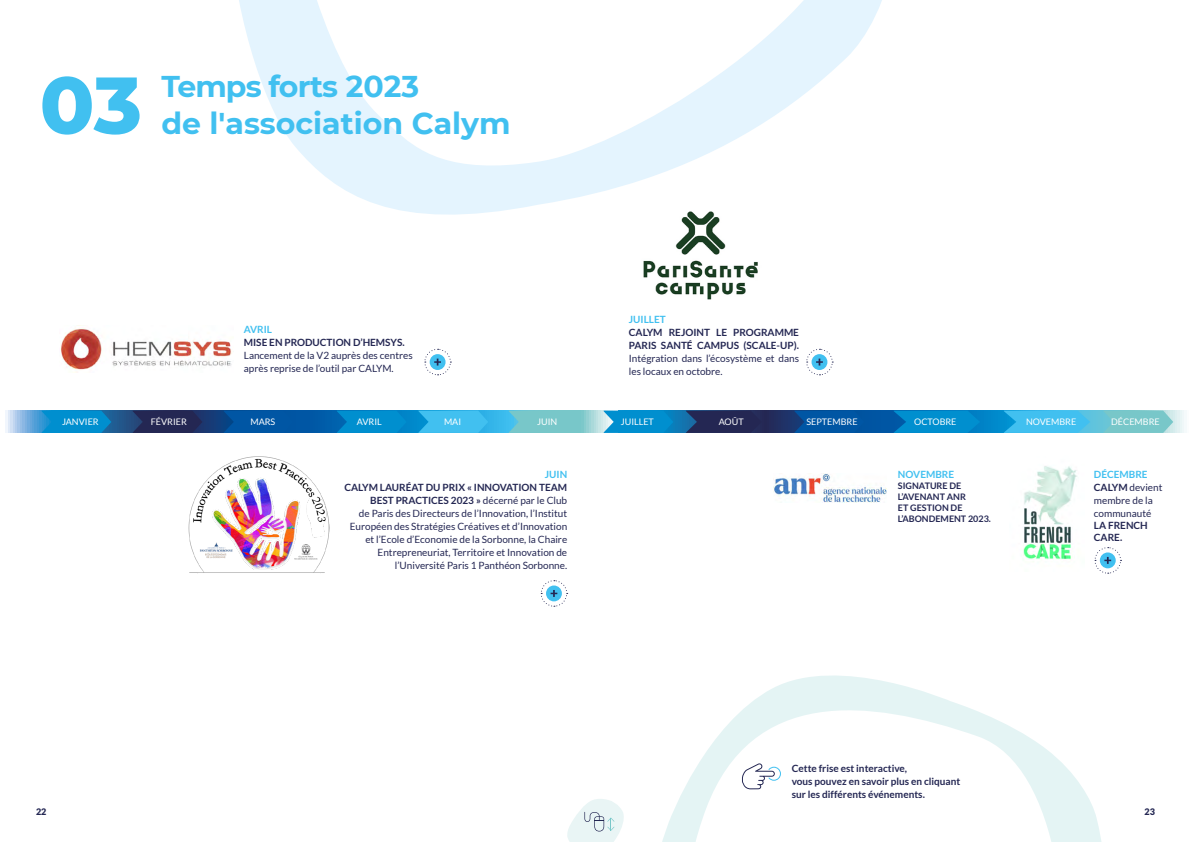
<style>
.page{position:relative;width:1191px;height:842px;background:#fff}
.page>*{position:absolute;margin:0;border:0;box-sizing:border-box;transform-origin:0 0}
.t1{font:800 80px "Montserrat";color:#41c0f0}
.t2{font:700 30px "Montserrat";color:#41c0f0}
.t3{font:700 30px "Montserrat";letter-spacing:-.03em;color:#41c0f0}
.t4{font:10px/13px "Lato";color:#242753}
.t5{font:700 10px/13px "Lato";color:#242753}
.t6{font:700 10px "Lato";color:#41c0f0}
.t7{font:9px "Lato";color:#fff}
.t8{font:700 9px/10.8px "Lato";color:#242753}
.t9{font:900 9px "Lato";color:#242753}
.s1{font-weight:700}
.s2{font-weight:700;color:#41c0f0}
</style>
<div class="page">
<svg style="left:673px;top:411px;width:511px;height:22px;background:#2972a7"></svg>
<svg style="left:239px;top:0;width:643px;height:215px"></svg>
<svg style="left:662px;top:675px;width:440px;height:167px"></svg>
<svg style="left:5px;top:411px;width:598px;height:22px;background:#4088bb"></svg>
<svg style="left:42px;top:411px;width:69px;height:22px;background:#048ccb"></svg>
<svg style="left:224px;top:411px;width:69px;height:22px;background:#0054a1"></svg>
<svg style="left:133px;top:411px;width:69px;height:22px;background:#232a57"></svg>
<svg style="left:337px;top:411px;width:70px;height:22px;background:#008bcc"></svg>
<svg style="left:418px;top:411px;width:70px;height:22px;background:#3abaec"></svg>
<svg style="left:509px;top:411px;width:69px;height:22px;background:#74c6cb"></svg>
<svg style="left:603px;top:411px;width:70px;height:22px;background:#1295d0"></svg>
<svg style="left:794px;top:411px;width:70px;height:22px;background:#01539f"></svg>
<svg style="left:686px;top:411px;width:76px;height:22px;background:#232c59"></svg>
<svg style="left:893px;top:411px;width:87px;height:22px;background:#0089ca"></svg>
<svg style="left:1103px;top:411px;width:70px;height:22px;background:#7cc9cc"></svg>
<svg style="left:1003px;top:411px;width:87px;height:22px;background:#3dbcec"></svg>
<svg style="left:742px;top:763px;width:39px;height:26px"></svg>
<svg style="left:424px;top:348px;width:27px;height:28px"></svg>
<svg style="left:540px;top:580px;width:28px;height:27px"></svg>
<svg style="left:1094px;top:547px;width:27px;height:27px"></svg>
<svg style="left:806px;top:348px;width:27px;height:28px"></svg>
<img style="left:60px;top:325px;width:172px;height:45px">
<img style="left:188px;top:456px;width:141px;height:118px">
<img style="left:629px;top:201px;width:136px;height:99px">
<img style="left:773px;top:474px;width:113px;height:29px">
<img style="left:1023px;top:466px;width:54px;height:94px">
<svg style="left:567px;top:799px;width:57px;height:43px"></svg>
<h1 class="t1" style="left:40px;top:46px;width:104px">03</h1>
<h2 class="t3" style="left:161px;top:65px;width:259px">Temps forts 2023</h2>
<h2 class="t2" style="left:161px;top:101px;width:351px">de l'association Calym</h2>
<p class="t6" style="left:244px;top:324px;width:30px">AVRIL</p>
<p class="t5" style="left:244px;top:336px;width:162px">MISE EN PRODUCTION D’HEMSYS.</p>
<p class="t4" style="left:244px;top:349px;width:170px">Lancement de la V2 auprès des centres après reprise de l’outil par CALYM.</p>
<p class="t6" style="left:629px;top:314px;width:38px">JUILLET</p>
<p class="t5" style="left:629px;top:326px;width:172px">CALYM REJOINT LE PROGRAMME<br>PARIS SANTÉ CAMPUS (SCALE-UP).</p>
<p class="t4" style="left:629px;top:352px;width:172px">Intégration dans l’écosystème et dans les locaux en octobre.</p>
<p class="t7" style="left:62px;top:417px;width:38px">JANVIER</p>
<p class="t7" style="left:151px;top:417px;width:38px">FÉVRIER</p>
<p class="t7" style="left:250px;top:417px;width:26px">MARS</p>
<p class="t7" style="left:357px;top:417px;width:26px">AVRIL</p>
<p class="t7" style="left:444px;top:417px;width:19px">MAI</p>
<p class="t7" style="left:537px;top:417px;width:22px">JUIN</p>
<p class="t7" style="left:621px;top:417px;width:35px">JUILLET</p>
<p class="t7" style="left:718px;top:417px;width:26px">AOÛT</p>
<p class="t7" style="left:806px;top:417px;width:53px">SEPTEMBRE</p>
<p class="t7" style="left:914px;top:417px;width:44px">OCTOBRE</p>
<p class="t7" style="left:1026px;top:417px;width:52px">NOVEMBRE</p>
<p class="t7" style="left:1111px;top:417px;width:50px">DÉCEMBRE</p>
<p class="t6" style="left:545px;top:469px;width:24px">JUIN</p>
<p class="t4" style="left:344px;top:481px;width:224px;text-align:right"><span class="s1">CALYM LAURÉAT DU PRIX « INNOVATION TEAM BEST PRACTICES 2023 »</span> décerné par le Club<br>de Paris des Directeurs de l’Innovation, l’Institut Européen des Stratégies Créatives et d’Innovation et l’Ecole d’Economie de la Sorbonne, la Chaire Entrepreneuriat, Territoire et Innovation de l’Université Paris 1 Panthéon Sorbonne.</p>
<p class="t6" style="left:898px;top:469px;width:58px">NOVEMBRE</p>
<p class="t8" style="left:898px;top:480px;width:94px">SIGNATURE DE<br>L’AVENANT ANR<br>ET GESTION DE<br>L’ABONDEMENT 2023.</p>
<p class="t5" style="left:791px;top:762px;width:170px">Cette frise est interactive,<br>vous pouvez en savoir plus en cliquant sur les différents événements.</p>
<p class="t4" style="left:1094px;top:468px;width:70px"><span class="s2">DÉCEMBRE<br></span><span class="s1">CALYM</span> devient membre de la communauté</p>
<p class="t5" style="left:1094px;top:520px;width:55px;line-height:12px">LA FRENCH<br>CARE.</p>
<p class="t9" style="left:36px;top:807px;width:12px">22</p>
<p class="t9" style="left:1144px;top:807px;width:12px">23</p>
</div>
